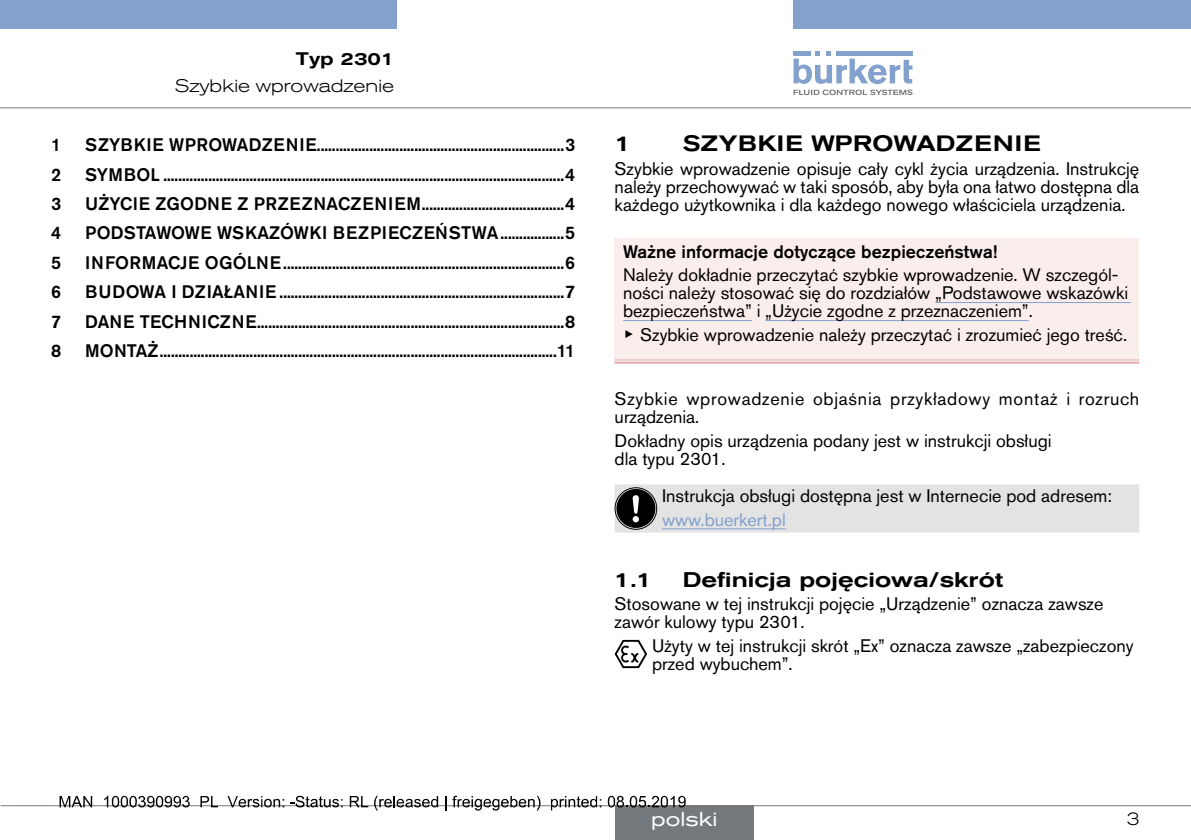
<style>
.page{position:relative;width:1191px;height:840px;background:#fff}
.page>*{position:absolute;margin:0;border:0;box-sizing:border-box;transform-origin:0 0}
.t1{font:500 expanded 22px "Akzidenz Grotesk Pro";letter-spacing:.03em;color:#000}
.t2{font:500 expanded 21px "Akzidenz Grotesk Pro";color:#000}
.t3{font:expanded 20px "Akzidenz Grotesk Pro";color:#fff}
.t4{font:18px/18px "Akzidenz Grotesk Pro";color:#000}
.t5{font:500 18px "Akzidenz Grotesk Pro";letter-spacing:.01em;color:#000}
.t6{font:500 18px "Akzidenz Grotesk Pro";letter-spacing:.03em;color:#000}
.t7{font:18px/18px "Akzidenz Grotesk Pro";letter-spacing:.04em;color:#000}
.t8{font:300 expanded 18px "Akzidenz Grotesk Pro";color:#000}
.t9{font:18px "Akzidenz Grotesk Pro";color:#82a1cc}
.t10{font:500 expanded 18px "Akzidenz Grotesk Pro";color:#000}
.s1{font-family:"Arial Unicode MS"}
</style>
<div class="page">
<div style="left:0;top:0;width:396px;height:28px;background:#82a1cc"></div>
<div style="left:793px;top:0;width:398px;height:28px;background:#82a1cc"></div>
<svg style="left:793px;top:51px;width:119px;height:44px"></svg>
<hr style="left:0;top:107px;width:1191px;height:1px;background:#73797c">
<div style="left:614px;top:238px;width:525px;height:123px;background:#faeeed"></div>
<hr style="left:614px;top:359px;width:525px;height:4px;background:#f0d4d4">
<hr style="left:614px;top:359px;width:525px;height:1px;background:#e2a8a8">
<hr style="left:614px;top:361px;width:525px;height:2px;background:#e2a8a8">
<hr style="left:935px;top:302px;width:195px;height:1px;background:#82a1cc">
<hr style="left:623px;top:320px;width:129px;height:1px;background:#82a1cc">
<hr style="left:765px;top:320px;width:263px;height:1px;background:#82a1cc">
<svg style="left:614px;top:484px;width:525px;height:48px;background:#d8d8d8"></svg>
<hr style="left:662px;top:528px;width:124px;height:1px;background:#82a1cc">
<svg style="left:614px;top:639px;width:33px;height:28px"></svg>
<hr style="left:1px;top:804px;width:1190px;height:1px;background:#73797c">
<div style="left:615px;top:805px;width:139px;height:34px;background:#73797c"></div>
<svg style="left:60px;top:796px;width:32px;height:10px"></svg>
<svg style="left:104px;top:795px;width:86px;height:12px"></svg>
<svg style="left:200px;top:796px;width:18px;height:10px"></svg>
<svg style="left:228px;top:796px;width:56px;height:11px"></svg>
<svg style="left:290px;top:795px;width:52px;height:12px"></svg>
<svg style="left:350px;top:796px;width:18px;height:10px"></svg>
<svg style="left:374px;top:795px;width:64px;height:15px"></svg>
<svg style="left:445px;top:796px;width:1px;height:14px"></svg>
<svg style="left:452px;top:795px;width:88px;height:15px"></svg>
<svg style="left:551px;top:796px;width:50px;height:14px"></svg>
<svg style="left:607px;top:795px;width:78px;height:12px"></svg>
<p class="t10" style="left:296px;top:47px;width:100px">Typ 2301</p>
<p class="t8" style="left:175px;top:74px;width:221px">Szybkie wprowadzenie</p>
<p class="t5" style="left:51px;top:133px;width:12px">1</p>
<p class="t6" style="left:85px;top:133px;width:491px">SZYBKIE WPROWADZENIE..................................................................3</p>
<p class="t5" style="left:51px;top:162px;width:12px">2</p>
<p class="t5" style="left:85px;top:162px;width:491px">SYMBOL ...........................................................................................................4</p>
<p class="t5" style="left:51px;top:192px;width:12px">3</p>
<p class="t6" style="left:85px;top:192px;width:491px">UŻYCIE ZGODNE Z PRZEZNACZENIEM......................................4</p>
<p class="t5" style="left:51px;top:221px;width:12px">4</p>
<p class="t5" style="left:85px;top:221px;width:491px">PODSTAWOWE WSKAZÓWKI BEZPIECZEŃSTWA.................5</p>
<p class="t5" style="left:51px;top:251px;width:12px">5</p>
<p class="t5" style="left:85px;top:251px;width:491px">I NFORMACJE OGÓLNE...........................................................................6</p>
<p class="t5" style="left:51px;top:280px;width:12px">6</p>
<p class="t5" style="left:85px;top:280px;width:491px">BU DOWA I DZIAŁANIE ............................................................................7</p>
<p class="t5" style="left:51px;top:309px;width:12px">7</p>
<p class="t5" style="left:85px;top:309px;width:491px">DANE TECHNICZNE..................................................................................8</p>
<p class="t5" style="left:51px;top:339px;width:12px">8</p>
<p class="t5" style="left:85px;top:339px;width:491px">M ONTAŻ..........................................................................................................11</p>
<p class="t1" style="left:615px;top:129px;width:18px">1</p>
<p class="t1" style="left:683px;top:129px;width:359px">Szybkie wprowadzenie</p>
<p class="t4" style="left:614px;top:160px;width:526px;text-align:justify">Szybkie wprowadzenie opisuje cały cykl życia urządzenia. Instrukcję należy przechowywać w taki sposób, aby była ona łatwo dostępna dla każdego użytkownika i dla każdego nowego właściciela urządzenia.</p>
<p class="t5" style="left:623px;top:239px;width:376px">WAŻNE INFORMACJE DOTYCZĄCE BEZPIECZEŃSTWA!</p>
<p class="t4" style="left:623px;top:266px;width:506px">Należy dokładnie przeczytać szybkie wprowadzenie. W szczegól&shy;ności należy stosować się do rozdziałów „Podstawowe wskazówki bezpieczeństwa” i „Użycie zgodne z przeznaczeniem”.</p>
<p class="t4" style="left:623px;top:325px;width:505px"><span class="s1">▶</span> Szybkie wprowadzenie należy przeczytać i zrozumieć jego treść.</p>
<p class="t7" style="left:614px;top:390px;width:526px">Szybkie wprowadzenie objaśnia przykładowy montaż i rozruch urządzenia.</p>
<p class="t4" style="left:614px;top:431px;width:438px">Dokładny opis urządzenia podany jest w instrukcji obsługi dla typu 2301.</p>
<p class="t4" style="left:662px;top:486px;width:452px">Instrukcja obsługi dostępna jest w Internecie pod adresem:</p>
<p class="t9" style="left:662px;top:507px;width:125px">www.buerkert.pl</p>
<p class="t2" style="left:614px;top:565px;width:39px">1.1</p>
<p class="t2" style="left:682px;top:565px;width:322px">Definicja pojęciowa/skrót</p>
<p class="t4" style="left:614px;top:594px;width:490px">Stosowane w tej instrukcji pojęcie „Urządzenie” oznacza zawsze zawór kulowy typu 2301.</p>
<p class="t4" style="left:652px;top:636px;width:483px">Użyty w tej instrukcji skrót „Ex” oznacza zawsze „zabezpieczony przed wybuchem”.</p>
<p class="t3" style="left:651px;top:805px;width:68px">polski</p>
<p class="t8" style="left:1126px;top:806px;width:15px">3</p>
</div>
